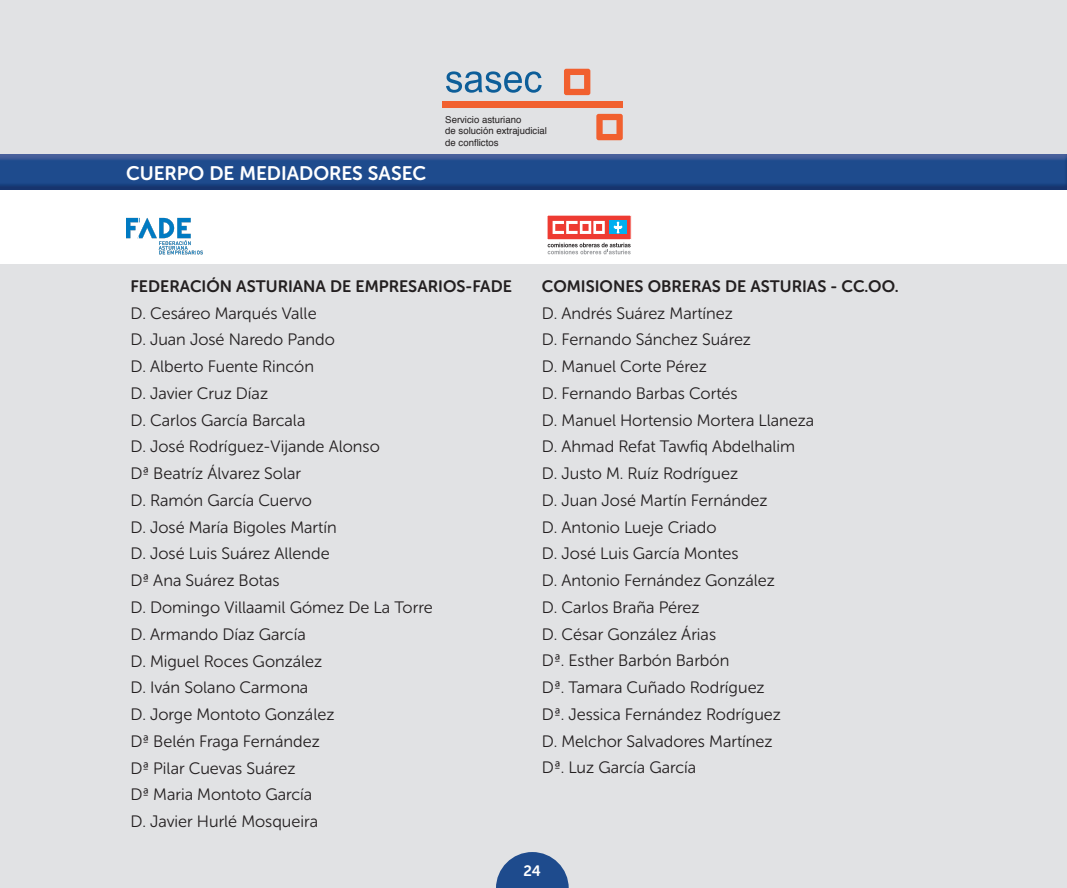
<style>
.page{position:relative;width:1067px;height:888px;background:#fff}
.page>*{position:absolute;margin:0;border:0;box-sizing:border-box;transform-origin:0 0}
.t1{font:19.5px "Museo Sans Rounded 700";color:#fff}
.t2{font:16.5px/26.7px "Museo Sans Rounded 300";color:#231f20}
.t3{font:16.5px "Museo Sans Rounded 700";color:#231f20}
.t4{font:15px "Museo Sans Rounded 700";color:#fff}
.t5{font:9.6px/11.6px "Helvetica";color:#231f20}
</style>
<div class="page">
<div style="left:0;top:0;width:1066px;height:888px;background:#e1e2e4"></div>
<div style="left:0;top:165px;width:1066px;height:99px;background:#fff"></div>
<img style="left:0;top:154px;width:1066px;height:35px">
<svg style="left:547px;top:243px;width:83px;height:11px"></svg>
<div style="left:547px;top:215px;width:84px;height:25px;background:#ee3b32"></div>
<div style="left:546px;top:214px;width:85px;height:26px;border:1px solid #fff"></div>
<svg style="left:552px;top:221px;width:52px;height:13px"></svg>
<div style="left:609px;top:221px;width:17px;height:13px;background:#00aeef"></div>
<svg style="left:613px;top:222px;width:9px;height:11px"></svg>
<svg style="left:496px;top:852px;width:72px;height:36px"></svg>
<svg style="left:126px;top:218px;width:77px;height:36px"></svg>
<svg style="left:446px;top:71px;width:95px;height:22px"></svg>
<svg style="left:564px;top:69px;width:26px;height:26px"></svg>
<svg style="left:596px;top:114px;width:26px;height:26px"></svg>
<div style="left:441px;top:101px;width:181px;height:7px;background:#f1602f"></div>
<p class="t1" style="left:126px;top:163px;width:301px">CUERPO DE MEDIADORES SASEC</p>
<p class="t5" style="left:445px;top:114px;width:103px">Servicio asturiano<br>de solución extrajudicial de conflictos</p>
<p class="t3" style="left:130px;top:277px;width:383px">FEDERACIÓN ASTURIANA DE EMPRESARIOS-FADE</p>
<p class="t2" style="left:130px;top:300px;width:303px">D. Cesáreo Marqués Valle<br>D. Juan José Naredo Pando<br>D. Alberto Fuente Rincón<br>D. Javier Cruz Díaz<br>D. Carlos García Barcala<br>D. José Rodríguez-Vijande Alonso<br>Dª Beatríz Álvarez Solar<br>D. Ramón García Cuervo<br>D. José María Bigoles Martín<br>D. José Luis Suárez Allende<br>Dª Ana Suárez Botas<br>D. Domingo Villaamil Gómez De La Torre<br>D. Armando Díaz García<br>D. Miguel Roces González<br>D. Iván Solano Carmona<br>D. Jorge Montoto González<br>Dª Belén Fraga Fernández<br>Dª Pilar Cuevas Suárez<br>Dª Maria Montoto García<br>D. Javier Hurlé Mosqueira</p>
<p class="t3" style="left:542px;top:277px;width:358px">COMISIONES OBRERAS DE ASTURIAS - CC.OO.</p>
<p class="t2" style="left:542px;top:299px;width:274px">D. Andrés Suárez Martínez<br>D. Fernando Sánchez Suárez<br>D. Manuel Corte Pérez<br>D. Fernando Barbas Cortés<br>D. Manuel Hortensio Mortera Llaneza<br>D. Ahmad Refat Tawfiq Abdelhalim<br>D. Justo M. Ruíz Rodríguez<br>D. Juan José Martín Fernández<br>D. Antonio Lueje Criado<br>D. José Luis García Montes<br>D. Antonio Fernández González<br>D. Carlos Braña Pérez<br>D. César González Árias<br>Dª. Esther Barbón Barbón<br>Dª. Tamara Cuñado Rodríguez<br>Dª. Jessica Fernández Rodríguez<br>D. Melchor Salvadores Martínez<br>Dª. Luz García García</p>
<p class="t4" style="left:523px;top:862px;width:19px">24</p>
</div>
